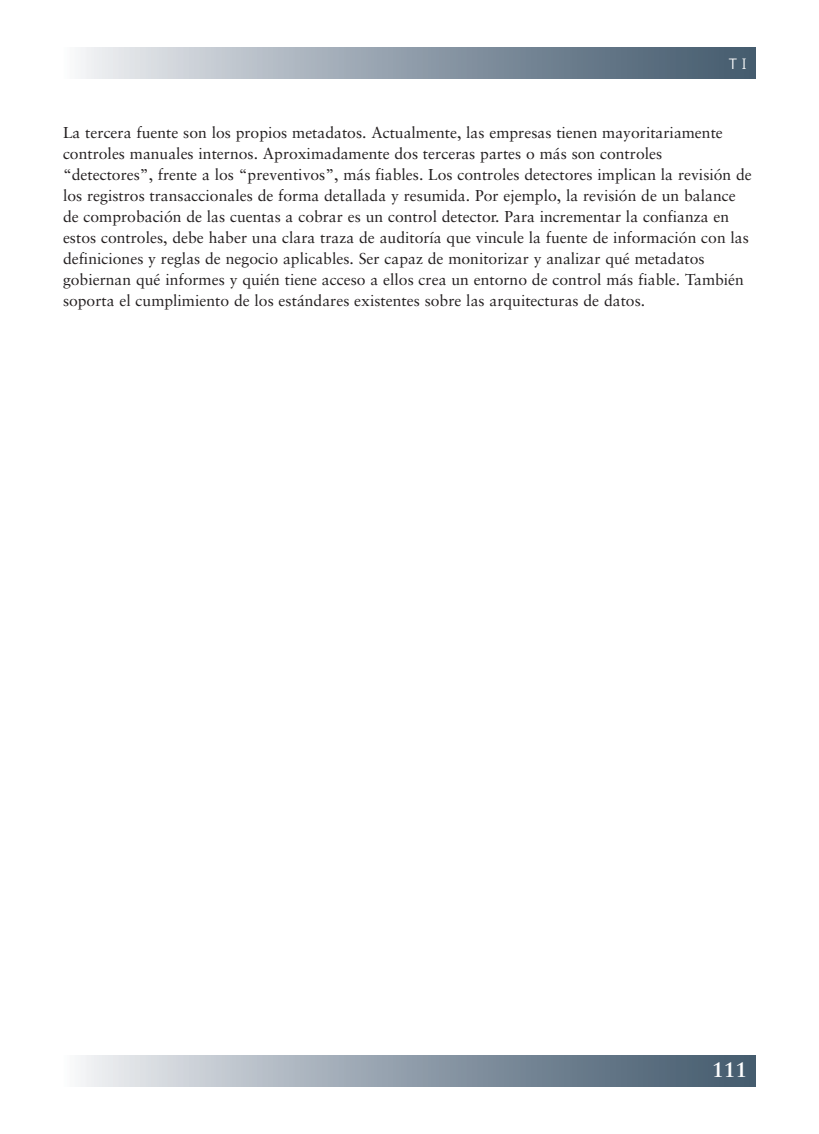
<style>
.page{position:relative;width:819px;height:1134px;background:#fff}
.page>*{position:absolute;margin:0;border:0;box-sizing:border-box;transform-origin:0 0}
.t1{font:700 21px "Sabon";color:#fff}
.t2{font:15.75px/21px "Sabon";color:#231f20}
.t3{font:300 15.75px "Bell Gothic";color:#fff}
</style>
<div class="page">
<img style="left:80px;top:47px;width:676px;height:32px">
<img style="left:80px;top:1055px;width:676px;height:32px">
<p class="t3" style="left:728px;top:58px;width:21px">TI</p>
<p class="t2" style="left:63px;top:123px;width:690px">La tercera fuente son los propios metadatos. Actualmente, las empresas tienen mayoritariamente controles manuales internos. Aproximadamente dos terceras partes o más son controles “detectores”, frente a los “preventivos”, más fiables. Los controles detectores implican la revisión de los registros transaccionales de forma detallada y resumida. Por ejemplo, la revisión de un balance de comprobación de las cuentas a cobrar es un control detector. Para incrementar la confianza en estos controles, debe haber una clara traza de auditoría que vincule la fuente de información con las definiciones y reglas de negocio aplicables. Ser capaz de monitorizar y analizar qué metadatos gobiernan qué informes y quién tiene acceso a ellos crea un entorno de control más fiable. También soporta el cumplimiento de los estándares existentes sobre las arquitecturas de datos.</p>
<h1 class="t1" style="left:712px;top:1061px;width:37px">111</h1>
</div>
